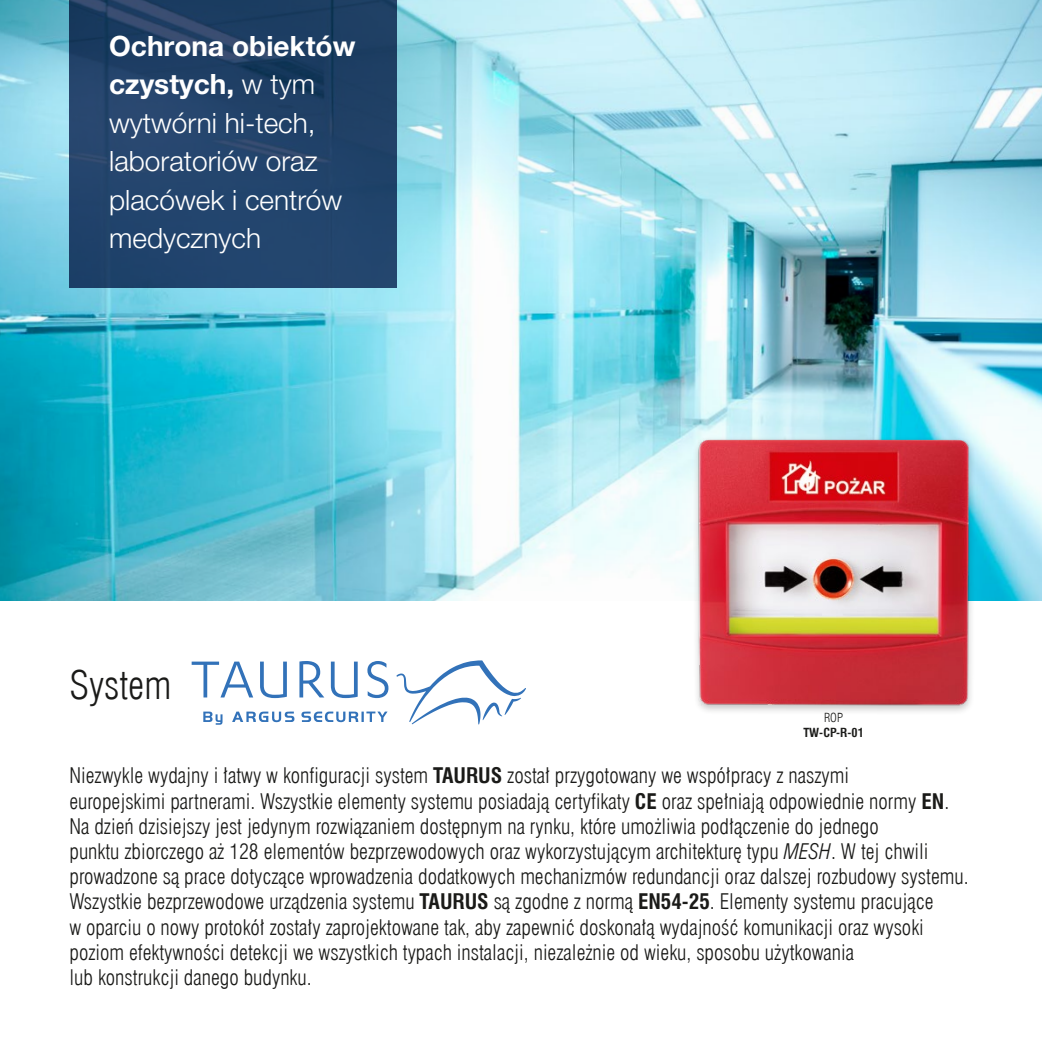
<style>
.page{position:relative;width:1042px;height:1042px;background:#fff}
.page>*{position:absolute;margin:0;border:0;box-sizing:border-box;transform-origin:0 0}
.t1{font:38.5px "Swis 721 Lt Cn EU";color:#1a1a18}
.t2{font:300 28px/38.5px "Helvetica Neue LT Pro";color:#fff}
.t3{font:21px/25.2px "Swis 721 Lt Cn EU";color:#1a1a18}
.t4{font:700 12.25px "Swis 721 Cn EU";color:#1a1a18}
.t5{font:12.25px "Swis 721 Lt Cn EU";color:#1a1a18}
.s1{font-weight:700}
.s2{font-family:"Swis 721 Cn EU";font-weight:700}
.s3{font-style:italic}
</style>
<div class="page">
<img style="left:0;top:0;width:1042px;height:600px">
<div style="left:692px;top:436px;width:283px;height:279px;background:#1a1a18;opacity:.25"></div>
<img style="left:698px;top:435px;width:271px;height:271px">
<svg style="left:69px;top:0;width:328px;height:288px;background:#214269"></svg>
<svg style="left:396px;top:660px;width:130px;height:64px"></svg>
<svg style="left:192px;top:661px;width:61px;height:36px"></svg>
<svg style="left:260px;top:661px;width:27px;height:37px"></svg>
<svg style="left:299px;top:661px;width:25px;height:36px"></svg>
<svg style="left:331px;top:661px;width:27px;height:37px"></svg>
<svg style="left:367px;top:661px;width:21px;height:37px"></svg>
<svg style="left:232px;top:711px;width:62px;height:11px"></svg>
<svg style="left:301px;top:711px;width:86px;height:11px"></svg>
<svg style="left:203px;top:711px;width:19px;height:14px"></svg>
<h2 class="t2" style="left:109px;top:26px;width:248px"><span class="s1">Ochrona obiektów czystych,</span> w tym wytwórni hi-tech, laboratoriów oraz placówek i centrów medycznych</h2>
<h1 class="t1" style="left:69px;top:661px;width:103px">System</h1>
<p class="t5" style="left:824px;top:710px;width:21px">ROP</p>
<p class="t4" style="left:803px;top:725px;width:62px">TW-CP-R-01</p>
<p class="t3" style="left:69px;top:763px;width:900px">Niezwykle wydajny i łatwy w konfiguracji system <span class="s2">TAURUS</span> został przygotowany we współpracy z naszymi<br>europejskimi partnerami. Wszystkie elementy systemu posiadają certyfikaty <span class="s2">CE</span> oraz spełniają odpowiednie normy <span class="s2">EN</span>.<br>Na dzień dzisiejszy jest jedynym rozwiązaniem dostępnym na rynku, które umożliwia podłączenie do jednego<br>punktu zbiorczego aż 128 elementów bezprzewodowych oraz wykorzystującym architekturę typu <span class="s3">MESH</span>. W tej chwili prowadzone są prace dotyczące wprowadzenia dodatkowych mechanizmów redundancji oraz dalszej rozbudowy systemu.<br>Wszystkie bezprzewodowe urządzenia systemu <span class="s2">TAURUS</span> są zgodne z normą <span class="s2">EN54-25</span>. Elementy systemu pracujące<br>w oparciu o nowy protokół zostały zaprojektowane tak, aby zapewnić doskonałą wydajność komunikacji oraz wysoki poziom efektywności detekcji we wszystkich typach instalacji, niezależnie od wieku, sposobu użytkowania<br>lub konstrukcji danego budynku.</p>
</div>
